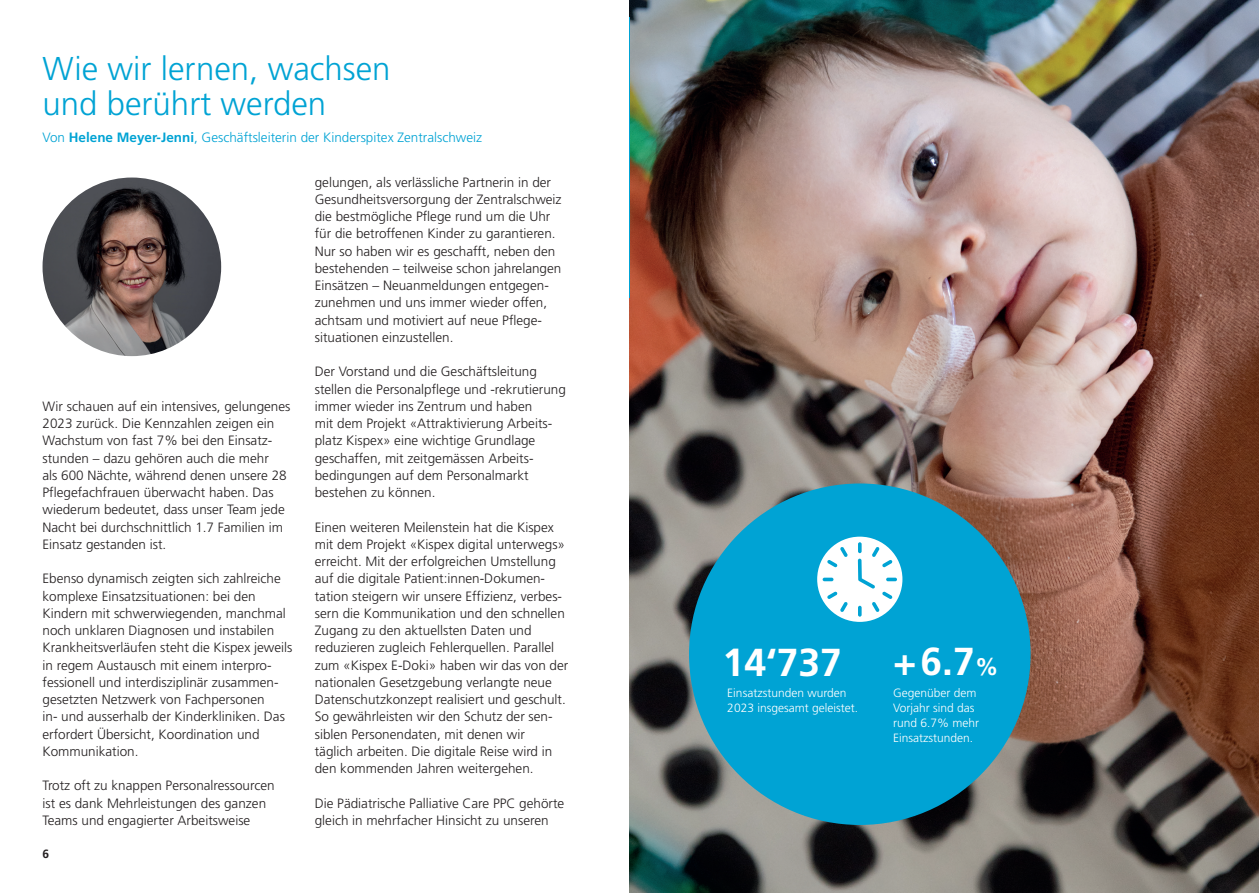
<style>
.page{position:relative;width:1259px;height:893px;background:#fff}
.page>*{position:absolute;margin:0;border:0;box-sizing:border-box;transform-origin:0 0}
.t1{font:700 39px "Frutiger";color:#fff}
.t2{font:300 33px/34.5px "Frutiger";color:#00a3d4}
.t3{font:300 13.5px/17.2px "Frutiger";color:#231f20}
.t4{font:300 13.5px "Frutiger";color:#00a3d4}
.t5{font:300 12px/15px "Frutiger";color:#fff}
.t6{font:700 12px "Frutiger";color:#231f20}
.s1{font-weight:700}
.s2{font-size:39.15px}
.s3{font-size:24px}
</style>
<div class="page">
<img style="left:629px;top:0;width:630px;height:893px">
<div style="left:689px;top:483px;width:341px;height:342px;background:#00a3d4;border-radius:50%"></div>
<div style="left:817px;top:537px;width:85px;height:85px;background:#fff;border-radius:50%"></div>
<svg style="left:822px;top:542px;width:75px;height:75px"></svg>
<img style="left:43px;top:178px;width:178px;height:178px;border-radius:89px">
<h2 class="t2" style="left:43px;top:52px;width:349px">Wie wir lernen, wachsen und berührt werden</h2>
<p class="t4" style="left:43px;top:129px;width:441px">Von <span class="s1">Helene Meyer-Jenni</span>, Geschäftsleiterin der Kinderspitex Zentralschweiz</p>
<p class="t3" style="left:43px;top:398px;width:249px">Wir schauen auf ein intensives, gelungenes 2023 zurück. Die Kennzahlen zeigen ein Wachstum von fast 7% bei den Einsatz&shy;stunden – dazu gehören auch die mehr<br>als 600 Nächte, während denen unsere 28<br>Pflegefachfrauen überwacht haben. Das wiederum bedeutet, dass unser Team jede Nacht bei durchschnittlich 1.7 Familien im Einsatz gestanden ist.</p>
<p class="t3" style="left:43px;top:570px;width:251px">Ebenso dynamisch zeigten sich zahlreiche komplexe Einsatzsituationen: bei den Kindern mit schwerwiegenden, manchmal noch unklaren Diagnosen und instabilen Krankheitsverläufen steht die Kispex jeweils in regem Austausch mit einem interpro&shy;fessionell und interdisziplinär zusammen&shy;gesetzten Netzwerk von Fachpersonen<br>in- und ausserhalb der Kinderkliniken. Das erfordert Übersicht, Koordination und Kommunikation.</p>
<p class="t3" style="left:43px;top:777px;width:234px">Trotz oft zu knappen Personalressourcen ist es dank Mehrleistungen des ganzen<br>Teams und engagierter Arbeitsweise</p>
<p class="t6" style="left:43px;top:847px;width:8px">6</p>
<p class="t3" style="left:315px;top:173px;width:248px">gelungen, als verlässliche Partnerin in der Gesundheitsversorgung der Zentralschweiz die bestmögliche Pflege rund um die Uhr für die betroffenen Kinder zu garantieren.<br>Nur so haben wir es geschafft, neben den bestehenden – teilweise schon jahrelangen Einsätzen – Neuanmeldungen entgegen&shy;zunehmen und uns immer wieder offen, achtsam und motiviert auf neue Pflege&shy;situationen einzustellen.</p>
<p class="t3" style="left:315px;top:363px;width:253px">Der Vorstand und die Geschäftsleitung stellen die Personalpflege und -rekrutierung immer wieder ins Zentrum und haben<br>mit dem Projekt «Attraktivierung Arbeits&shy;platz Kispex» eine wichtige Grundlage geschaffen, mit zeitgemässen Arbeits&shy;bedingungen auf dem Personalmarkt bestehen zu können.</p>
<p class="t3" style="left:315px;top:519px;width:255px">Einen weiteren Meilenstein hat die Kispex mit dem Projekt «Kispex digital unterwegs» erreicht. Mit der erfolgreichen Umstellung auf die digitale Patient:innen-Dokumen&shy;tation steigern wir unsere Effizienz, verbes&shy;sern die Kommunikation und den schnellen Zugang zu den aktuellsten Daten und reduzieren zugleich Fehlerquellen. Parallel zum «Kispex E-Doki» haben wir das von der nationalen Gesetzgebung verlangte neue Datenschutzkonzept realisiert und geschult.<br>So gewährleisten wir den Schutz der sen&shy;siblen Personendaten, mit denen wir<br>täglich arbeiten. Die digitale Reise wird in den kommenden Jahren weitergehen.</p>
<p class="t3" style="left:315px;top:795px;width:251px">Die Pädiatrische Palliative Care PPC gehörte gleich in mehrfacher Hinsicht zu unseren</p>
<h1 class="t1" style="left:722px;top:639px;width:121px"><span class="s2">1</span>4‘737</h1>
<p class="t5" style="left:727px;top:685px;width:132px">Einsatzstunden wurden<br>2023 insgesamt geleistet.</p>
<h1 class="t1" style="left:893px;top:639px;width:107px">+6.7<span class="s3">%</span></h1>
<p class="t5" style="left:893px;top:685px;width:88px">Gegenüber dem<br>Vorjahr sind das rund 6.7% mehr<br>Einsatzstunden.</p>
</div>
